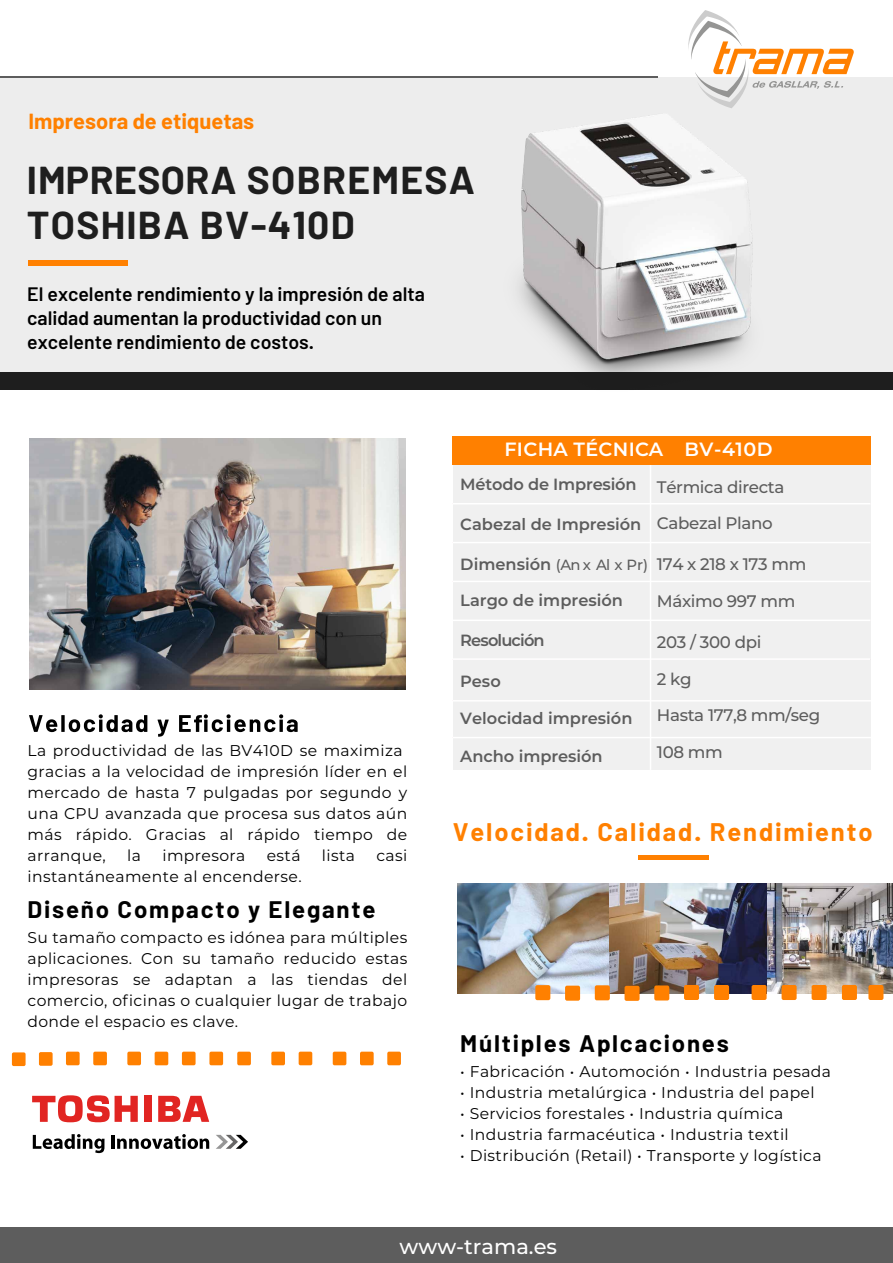
<style>
.page{position:relative;width:893px;height:1263px;background:#fff}
.page>*{position:absolute;margin:0;border:0;box-sizing:border-box;transform-origin:0 0}
.t1{font:700 39px/45px "Barlow";letter-spacing:.03em;color:#1e1e1e}
.t2{font:700 25.5px "Barlow";letter-spacing:.07em;color:#ff8000}
.t3{font:700 24px "Barlow";letter-spacing:.075em;color:#000}
.t4{font:700 21.9px "Barlow";color:#ff8000}
.t5{font:500 21px "Montserrat";color:#fff}
.t6{font:600 19.5px/24px "Barlow";color:#000}
.t7{font:600 19.2px "Montserrat";letter-spacing:.025em;color:#fff}
.t8{font:500 16.65px/36.6px "Montserrat";letter-spacing:-.02em;color:#5d5d5d}
.t9{font:600 16.2px "Montserrat";color:#5d5d5d}
.t10{font:600 16.2px "Montserrat";letter-spacing:-.055em;color:#5d5d5d}
.t11{font:15.6px/21px "Montserrat";letter-spacing:.025em;color:#000;text-align:justify}
.t12{font:500 14.7px "Montserrat";letter-spacing:-.03em;color:#5d5d5d}
.s1{font-weight:600;font-size:16.2px}
</style>
<div class="page">
<div style="left:0;top:77px;width:893px;height:296px;background:#ededed"></div>
<hr style="left:0;top:76px;width:658px;height:2px;background:#5d5d5d">
<div style="left:28px;top:261px;width:100px;height:5px;background:#ff8000"></div>
<div style="left:144px;top:1096px;width:8px;height:26px;background:#e12522"></div>
<svg style="left:158px;top:1096px;width:51px;height:26px"></svg>
<svg style="left:32px;top:1095px;width:106px;height:28px"></svg>
<svg style="left:216px;top:1135px;width:32px;height:14px"></svg>
<svg style="left:33px;top:1134px;width:72px;height:19px"></svg>
<hr style="left:111px;top:1135px;width:4px;height:14px;background:#000">
<svg style="left:117px;top:1134px;width:92px;height:15px"></svg>
<div style="left:453px;top:465px;width:417px;height:304px;background:#ededed"></div>
<hr style="left:453px;top:737px;width:418px;height:1px;background:#fff">
<hr style="left:453px;top:700px;width:418px;height:1px;background:#fff">
<hr style="left:453px;top:658px;width:417px;height:2px;background:#fff">
<hr style="left:452px;top:619px;width:418px;height:2px;background:#fff">
<hr style="left:453px;top:581px;width:417px;height:1px;background:#fff">
<hr style="left:453px;top:542px;width:417px;height:1px;background:#fff">
<hr style="left:453px;top:503px;width:417px;height:1px;background:#fff">
<hr style="left:650px;top:465px;width:1px;height:305px;background:#fff">
<div style="left:452px;top:436px;width:419px;height:28px;background:#ff8000"></div>
<div style="left:0;top:372px;width:893px;height:18px;background:#1e1e1e"></div>
<svg style="left:838px;top:48px;width:16px;height:40px"></svg>
<div style="left:66px;top:1052px;width:14px;height:13px;background:#ff8000;border-radius:2px"></div>
<div style="left:127px;top:1052px;width:14px;height:13px;background:#ff8000;border-radius:2px"></div>
<div style="left:182px;top:1052px;width:14px;height:13px;background:#ff8000;border-radius:2px"></div>
<div style="left:93px;top:1052px;width:14px;height:13px;background:#ff8000;border-radius:2px"></div>
<div style="left:155px;top:1052px;width:13px;height:13px;background:#ff8000;border-radius:2px"></div>
<div style="left:271px;top:1052px;width:14px;height:13px;background:#ff8000;border-radius:2px"></div>
<div style="left:333px;top:1052px;width:13px;height:13px;background:#ff8000;border-radius:2px"></div>
<div style="left:387px;top:1052px;width:14px;height:13px;background:#ff8000;border-radius:2px"></div>
<div style="left:237px;top:1052px;width:14px;height:13px;background:#ff8000;border-radius:2px"></div>
<div style="left:299px;top:1052px;width:13px;height:13px;background:#ff8000;border-radius:2px"></div>
<div style="left:209px;top:1052px;width:14px;height:13px;background:#ff8000;border-radius:2px"></div>
<div style="left:360px;top:1052px;width:14px;height:13px;background:#ff8000;border-radius:2px"></div>
<div style="left:12px;top:1052px;width:14px;height:14px;background:#ff8000;border-radius:2px"></div>
<div style="left:39px;top:1052px;width:14px;height:14px;background:#ff8000;border-radius:2px"></div>
<svg style="left:29px;top:714px;width:269px;height:23px"></svg>
<hr style="left:638px;top:855px;width:71px;height:4px;background:#ff8000">
<div style="left:0;top:1227px;width:893px;height:36px;background:#5d5d5d"></div>
<img style="left:30px;top:439px;width:375px;height:251px">
<img style="left:386px;top:10px;width:452px;height:433px">
<img style="left:766px;top:883px;width:127px;height:110px">
<img style="left:458px;top:883px;width:308px;height:110px">
<div style="left:684px;top:985px;width:15px;height:15px;background:#ff8000;border-radius:2px"></div>
<div style="left:752px;top:985px;width:15px;height:15px;background:#ff8000;border-radius:2px"></div>
<div style="left:812px;top:985px;width:15px;height:15px;background:#ff8000;border-radius:2px"></div>
<div style="left:714px;top:985px;width:15px;height:15px;background:#ff8000;border-radius:2px"></div>
<div style="left:782px;top:985px;width:15px;height:15px;background:#ff8000;border-radius:2px"></div>
<div style="left:842px;top:985px;width:15px;height:15px;background:#ff8000;border-radius:2px"></div>
<div style="left:868px;top:985px;width:15px;height:15px;background:#ff8000;border-radius:2px"></div>
<div style="left:565px;top:986px;width:15px;height:15px;background:#ff8000;border-radius:2px"></div>
<div style="left:595px;top:985px;width:15px;height:15px;background:#ff8000;border-radius:2px"></div>
<div style="left:625px;top:986px;width:15px;height:15px;background:#ff8000;border-radius:2px"></div>
<div style="left:654px;top:985px;width:15px;height:15px;background:#ff8000;border-radius:2px"></div>
<div style="left:535px;top:985px;width:15px;height:15px;background:#ff8000;border-radius:2px"></div>
<h3 class="t4" style="left:28px;top:108px;width:227px">Impresora de etiquetas</h3>
<h1 class="t1" style="left:27px;top:158px;width:450px">IMPRESORA SOBREMESA<br>TOSHIBA BV-410D</h1>
<p class="t6" style="left:27px;top:281px;width:399px">El excelente rendimiento y la impresión de alta calidad aumentan la productividad con un excelente rendimiento de costos.</p>
<p class="t11" style="left:28px;top:739px;width:381px;text-align:left">La productividad de las BV410D se maximiza gracias a la velocidad de impresión líder en el mercado de hasta 7 pulgadas por segundo y una CPU avanzada que procesa sus datos aún más rápido. Gracias al rápido tiempo de arranque,</p>
<p class="t11" style="left:127px;top:844px;width:15px">la</p>
<p class="t11" style="left:162px;top:844px;width:84px">impresora</p>
<p class="t11" style="left:267px;top:844px;width:35px">está</p>
<p class="t11" style="left:322px;top:844px;width:35px">lista</p>
<p class="t11" style="left:376px;top:844px;width:32px">casi</p>
<p class="t11" style="left:28px;top:865px;width:276px">instantáneamente al encenderse.</p>
<h3 class="t3" style="left:28px;top:894px;width:350px">Diseño Compacto y Elegante</h3>
<p class="t11" style="left:28px;top:926px;width:381px">Su tamaño compacto es idónea para múltiples aplicaciones. Con su tamaño reducido estas impresoras se adaptan a las tiendas del comercio, oficinas o cualquier lugar de trabajo donde el espacio es clave.</p>
<p class="t7" style="left:504px;top:436px;width:270px">FICHA TÉCNICA BV-410D</p>
<p class="t9" style="left:460px;top:473px;width:178px">Método de Impresión</p>
<p class="t9" style="left:460px;top:512px;width:183px">Cabezal de Impresión</p>
<p class="t12" style="left:460px;top:554px;width:189px"><span class="s1">Dimensión</span> (Anx Al x Pr)</p>
<p class="t9" style="left:460px;top:589px;width:164px">Largo de impresión</p>
<p class="t10" style="left:460px;top:628px;width:86px">Resolución</p>
<p class="t9" style="left:460px;top:669px;width:42px">Peso</p>
<p class="t9" style="left:460px;top:707px;width:174px">Velocidad impresión</p>
<p class="t9" style="left:460px;top:745px;width:144px">Ancho impresión</p>
<p class="t8" style="left:657px;top:468px;width:129px">Térmica directa<br>Cabezal Plano</p>
<p class="t8" style="left:657px;top:546px;width:151px">174 x 218 x 173 mm<br>Máximo 997 mm</p>
<p class="t8" style="left:657px;top:623px;width:165px">203 / 300 dpi<br>2 kg<br>Hasta 177,8 mm/seg<br>108 mm</p>
<h2 class="t2" style="left:453px;top:816px;width:421px">Velocidad. Calidad. Rendimiento</h2>
<h3 class="t3" style="left:460px;top:1028px;width:270px">Múltiples Aplcaciones</h3>
<p class="t11" style="left:460px;top:1060px;width:372px">• Fabricación • Automoción • Industria pesada</p>
<p class="t11" style="left:460px;top:1081px;width:356px">• Industria metalúrgica • Industria del papel</p>
<p class="t11" style="left:460px;top:1102px;width:325px">• Servicios forestales • Industria química</p>
<p class="t11" style="left:460px;top:1123px;width:330px">• Industria farmacéutica • Industria textil</p>
<p class="t11" style="left:460px;top:1144px;width:363px">• Distribución (Retail) • Transporte y logística</p>
<h3 class="t5" style="left:400px;top:1231px;width:159px">www-trama.es</h3>
</div>
